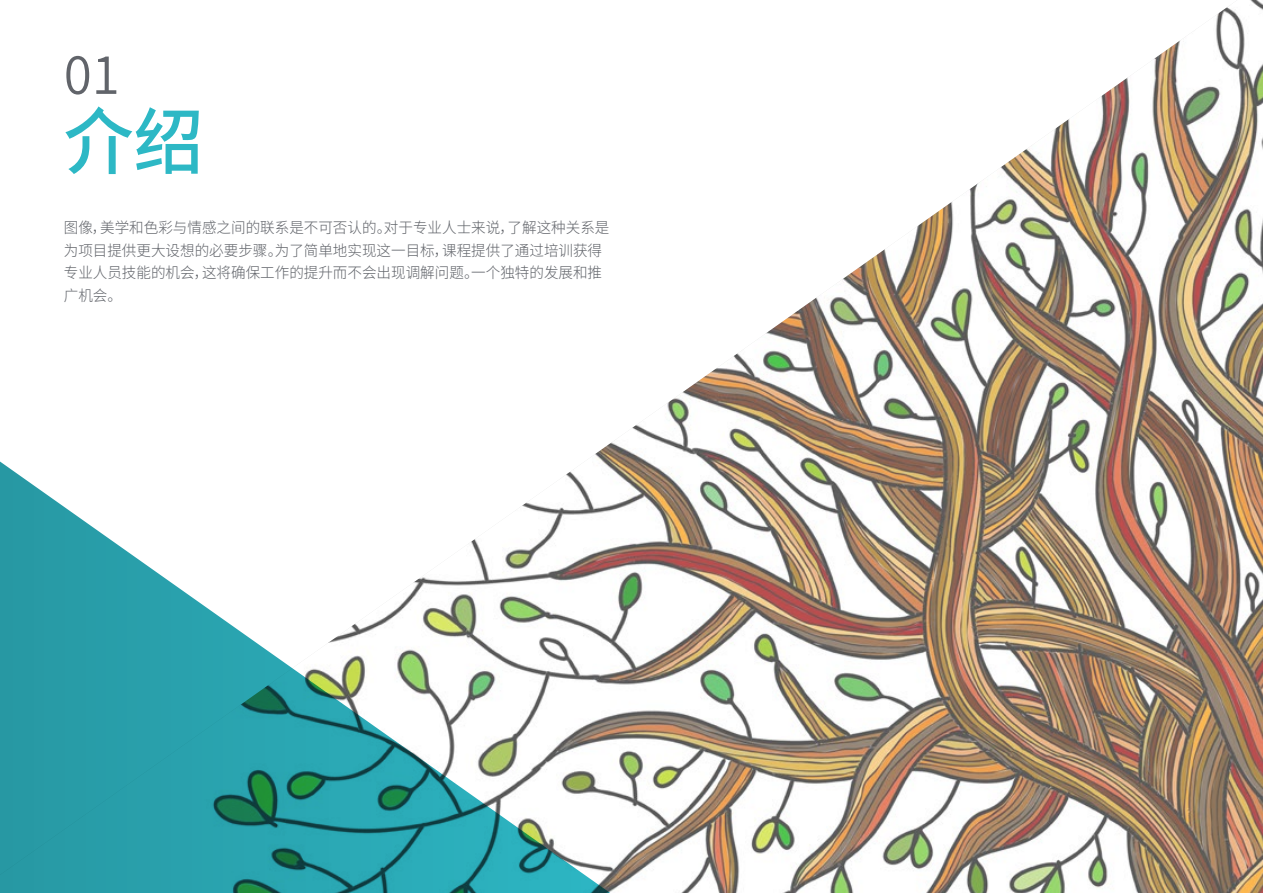
<style>
.page{position:relative;width:1263px;height:893px;background:#fff}
.page>*{position:absolute;margin:0;border:0;box-sizing:border-box;transform-origin:0 0}
.t1{font:500 72px "Source Han Sans CN";color:#2db8c5}
.t2{font:52.5px "Source Han Sans CN";color:#61646a}
.t3{font:300 15px/22.5px "Source Han Sans CN";color:#61646a}
</style>
<div class="page">
<img style="left:606px;top:0;width:657px;height:893px">
<svg style="left:0;top:446px;width:640px;height:447px"></svg>
<h2 class="t2" style="left:64px;top:45px;width:57px">01</h2>
<h1 class="t1" style="left:64px;top:101px;width:141px">介绍</h1>
<p class="t3" style="left:64px;top:217px;width:547px">图像，美学和色彩与情感之间的联系是不可否认的。对于专业人士来说，了解这种关系是为项目提供更大设想的必要步骤。为了简单地实现这一目标，课程提供了通过培训获得专业人员技能的机会，这将确保工作的提升而不会出现调解问题。一个独特的发展和推广机会。</p>
</div>
